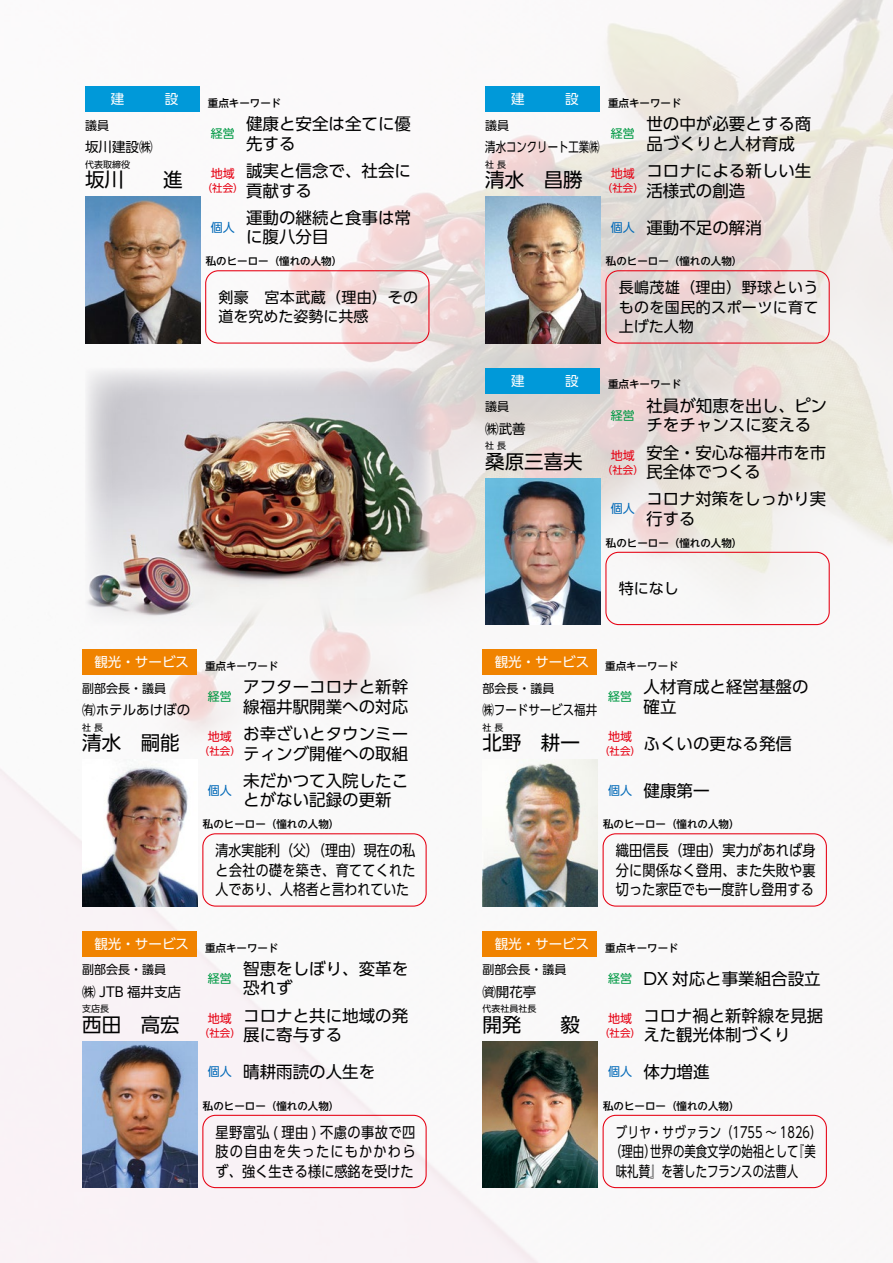
<style>
.page{position:relative;width:893px;height:1263px;background:#fff}
.page>*{position:absolute;margin:0;border:0;box-sizing:border-box;transform-origin:0 0}
.t1{font:19.5px "UD Shin Go Pr 6";color:#000}
.t2{font:16.5px/19.5px "UD Shin Go Pr 6";color:#000}
.t3{font:15px/19.5px "UD Shin Go Pr 6";color:#000;text-align:justify;scale:.88 1}
.t4{font:15px/19.5px "UD Shin Go Pr 6";color:#000}
.t5{font:15px/19.5px "UD Shin Go Pr 6";color:#000;scale:.76 1}
.t6{font:15px/19.5px "UD Shin Go Pr 6";color:#000;text-align:justify;scale:.86 1}
.t7{font:13.5px "UD Shin Go Pr 6";color:#fff}
.t8{font:13.5px "UD Shin Go Pr 6";color:#000}
.t9{font:13.5px "UD Shin Go Pr 6";color:#000;scale:.77 1}
.t10{font:13.5px "UD Shin Go Pr 6";color:#000;scale:.85 1}
.t11{font:12px "UD Shin Go Pr 6";color:#000}
.t12{font:12px "UD Shin Go NT Pro";color:#094}
.t13{font:12px "UD Shin Go NT Pro";color:#e60012}
.t14{font:12px "UD Shin Go NT Pro";color:#0068b7}
.t15{font:500 10.5px "UD Shin Go NT Pro";color:#000}
.t16{font:10.5px "UD Shin Go NT Pro";color:#e60012}
.t17{font:9px "UD Shin Go Pr 6";color:#000}
</style>
<div class="page">
<img style="left:0;top:0;width:893px;height:1263px">
<div style="left:603px;top:833px;width:224px;height:74px;border:1px solid #e60012;border-radius:13px"></div>
<img style="left:482px;top:760px;width:116px;height:146px">
<div style="left:482px;top:649px;width:115px;height:26px;background:#f08300"></div>
<div style="left:205px;top:270px;width:224px;height:74px;border:1px solid #e60012;border-radius:13px"></div>
<img style="left:85px;top:197px;width:115px;height:146px">
<div style="left:85px;top:87px;width:115px;height:25px;background:#0099d9"></div>
<div style="left:202px;top:833px;width:225px;height:74px;border:1px solid #e60012;border-radius:13px"></div>
<img style="left:82px;top:760px;width:116px;height:146px">
<div style="left:82px;top:649px;width:115px;height:26px;background:#f08300"></div>
<div style="left:605px;top:270px;width:225px;height:74px;border:1px solid #e60012;border-radius:13px"></div>
<img style="left:485px;top:197px;width:116px;height:146px">
<div style="left:485px;top:87px;width:115px;height:25px;background:#0099d9"></div>
<div style="left:605px;top:552px;width:225px;height:73px;border:1px solid #e60012;border-radius:13px"></div>
<img style="left:485px;top:478px;width:116px;height:147px">
<div style="left:485px;top:368px;width:115px;height:26px;background:#0099d9"></div>
<img style="left:85px;top:368px;width:344px;height:257px">
<div style="left:603px;top:1115px;width:224px;height:73px;border:1px solid #e60012;border-radius:13px"></div>
<img style="left:482px;top:1041px;width:116px;height:146px">
<div style="left:482px;top:931px;width:115px;height:25px;background:#f08300"></div>
<div style="left:202px;top:1115px;width:225px;height:73px;border:1px solid #e60012;border-radius:13px"></div>
<img style="left:82px;top:1041px;width:116px;height:146px">
<div style="left:82px;top:931px;width:115px;height:25px;background:#f08300"></div>
<p class="t11" style="left:85px;top:116px;width:25px">議員</p>
<p class="t8" style="left:85px;top:136px;width:69px">坂川建設㈱</p>
<p class="t17" style="left:85px;top:157px;width:46px">代表取締役</p>
<p class="t1" style="left:85px;top:164px;width:99px">坂川　　進</p>
<p class="t15" style="left:208px;top:94px;width:75px">重点キーワード</p>
<p class="t2" style="left:246px;top:114px;width:167px">健康と安全は全てに優</p>
<p class="t12" style="left:211px;top:124px;width:25px">経営</p>
<p class="t2" style="left:246px;top:133px;width:51px">先する</p>
<p class="t13" style="left:211px;top:164px;width:25px">地域</p>
<p class="t16" style="left:202px;top:180px;width:43px">（社会(</p>
<p class="t2" style="left:246px;top:161px;width:167px">誠実と信念で、社会に貢献する</p>
<p class="t2" style="left:246px;top:207px;width:167px">運動の継続と食事は常</p>
<p class="t14" style="left:211px;top:218px;width:25px">個人</p>
<p class="t2" style="left:246px;top:227px;width:84px">に腹八分目</p>
<p class="t15" style="left:206px;top:253px;width:138px">私のヒーロー（憧れの人物(</p>
<p class="t4" style="left:218px;top:287px;width:201px">剣豪　宮本武蔵（理由）その道を究めた姿勢に共感</p>
<p class="t7" style="left:94px;top:651px;width:96px">観光・サービス</p>
<p class="t11" style="left:82px;top:679px;width:85px">副部会長・議員</p>
<p class="t8" style="left:82px;top:699px;width:109px">㈲ホテルあけぼの</p>
<p class="t17" style="left:82px;top:720px;width:22px">社長</p>
<p class="t1" style="left:82px;top:727px;width:99px">清水　嗣能</p>
<p class="t15" style="left:205px;top:657px;width:75px">重点キーワード</p>
<p class="t2" style="left:243px;top:677px;width:166px">アフターコロナと新幹</p>
<p class="t12" style="left:208px;top:687px;width:25px">経営</p>
<p class="t2" style="left:243px;top:696px;width:166px">線福井駅開業への対応</p>
<p class="t13" style="left:208px;top:727px;width:25px">地域</p>
<p class="t16" style="left:199px;top:742px;width:43px">（社会(</p>
<p class="t2" style="left:243px;top:723px;width:166px">お幸ざいとタウンミーティング開催への取組</p>
<p class="t2" style="left:243px;top:770px;width:166px">未だかつて入院したこ</p>
<p class="t14" style="left:208px;top:781px;width:25px">個人</p>
<p class="t2" style="left:243px;top:790px;width:150px">とがない記録の更新</p>
<p class="t15" style="left:203px;top:816px;width:138px">私のヒーロー（憧れの人物(</p>
<p class="t6" style="left:216px;top:840px;width:234px">清水実能利（父）（理由）現在の私と会社の礎を築き、育ててくれた人であり、人格者と言われていた</p>
<p class="t7" style="left:94px;top:933px;width:96px">観光・サービス</p>
<p class="t11" style="left:82px;top:960px;width:85px">副部会長・議員</p>
<p class="t8" style="left:82px;top:981px;width:100px">㈱ JTB 福井支店</p>
<p class="t17" style="left:82px;top:1001px;width:28px">支店長</p>
<p class="t1" style="left:82px;top:1009px;width:99px">西田　高宏</p>
<p class="t15" style="left:205px;top:939px;width:75px">重点キーワード</p>
<p class="t2" style="left:243px;top:958px;width:166px">智恵をしぼり、変革を</p>
<p class="t12" style="left:208px;top:968px;width:25px">経営</p>
<p class="t2" style="left:243px;top:978px;width:51px">恐れず</p>
<p class="t2" style="left:243px;top:1005px;width:166px">コロナと共に地域の発展に寄与する</p>
<p class="t2" style="left:243px;top:1061px;width:133px">晴耕雨読の人生を</p>
<p class="t13" style="left:208px;top:1008px;width:25px">地域</p>
<p class="t16" style="left:199px;top:1024px;width:43px">（社会(</p>
<p class="t14" style="left:208px;top:1062px;width:25px">個人</p>
<p class="t15" style="left:203px;top:1097px;width:138px">私のヒーロー（憧れの人物(</p>
<p class="t3" style="left:216px;top:1122px;width:229px">星野富弘 ( 理由 ) 不慮の事故で四肢の自由を失ったにもかかわらず、強く生きる様に感銘を受けた</p>
<p class="t7" style="left:511px;top:88px;width:69px">建　　　設</p>
<p class="t15" style="left:608px;top:94px;width:75px">重点キーワード</p>
<p class="t2" style="left:646px;top:114px;width:166px">世の中が必要とする商</p>
<p class="t12" style="left:611px;top:124px;width:25px">経営</p>
<p class="t11" style="left:485px;top:116px;width:25px">議員</p>
<p class="t9" style="left:485px;top:136px;width:150px">清水コンクリート工業㈱</p>
<p class="t17" style="left:485px;top:157px;width:22px">社長</p>
<p class="t1" style="left:485px;top:164px;width:99px">清水　昌勝</p>
<p class="t2" style="left:646px;top:133px;width:150px">品づくりと人材育成</p>
<p class="t2" style="left:646px;top:161px;width:166px">コロナによる新しい生活様式の創造</p>
<p class="t2" style="left:646px;top:217px;width:117px">運動不足の解消</p>
<p class="t13" style="left:611px;top:164px;width:25px">地域</p>
<p class="t16" style="left:602px;top:180px;width:43px">（社会(</p>
<p class="t14" style="left:611px;top:218px;width:25px">個人</p>
<p class="t15" style="left:606px;top:253px;width:138px">私のヒーロー（憧れの人物(</p>
<p class="t4" style="left:619px;top:277px;width:201px;text-align:justify">長嶋茂雄（理由）野球というものを国民的スポーツに育て上げた人物</p>
<p class="t7" style="left:511px;top:370px;width:69px">建　　　設</p>
<p class="t11" style="left:485px;top:397px;width:25px">議員</p>
<p class="t8" style="left:485px;top:418px;width:42px">㈱武善</p>
<p class="t17" style="left:485px;top:438px;width:22px">社長</p>
<p class="t1" style="left:485px;top:446px;width:99px">桑原三喜夫</p>
<p class="t15" style="left:608px;top:376px;width:75px">重点キーワード</p>
<p class="t2" style="left:646px;top:395px;width:182px">社員が知恵を出し、ピン</p>
<p class="t12" style="left:611px;top:405px;width:25px">経営</p>
<p class="t2" style="left:646px;top:415px;width:166px">チをチャンスに変える</p>
<p class="t13" style="left:611px;top:446px;width:25px">地域</p>
<p class="t16" style="left:602px;top:461px;width:43px">（社会(</p>
<p class="t2" style="left:646px;top:442px;width:181px">安全・安心な福井市を市民全体でつくる</p>
<p class="t2" style="left:646px;top:489px;width:181px">コロナ対策をしっかり実</p>
<p class="t14" style="left:611px;top:499px;width:25px">個人</p>
<p class="t2" style="left:646px;top:508px;width:51px">行する</p>
<p class="t15" style="left:606px;top:534px;width:138px">私のヒーロー（憧れの人物(</p>
<p class="t4" style="left:619px;top:578px;width:61px">特になし</p>
<p class="t7" style="left:495px;top:651px;width:96px">観光・サービス</p>
<p class="t11" style="left:482px;top:679px;width:73px">部会長・議員</p>
<p class="t10" style="left:482px;top:699px;width:136px">㈱フードサービス福井</p>
<p class="t17" style="left:482px;top:720px;width:22px">社長</p>
<p class="t1" style="left:482px;top:727px;width:99px">北野　耕一</p>
<p class="t15" style="left:605px;top:657px;width:75px">重点キーワード</p>
<p class="t2" style="left:643px;top:677px;width:166px">人材育成と経営基盤の</p>
<p class="t12" style="left:608px;top:687px;width:25px">経営</p>
<p class="t2" style="left:643px;top:696px;width:34px">確立</p>
<p class="t13" style="left:608px;top:727px;width:25px">地域</p>
<p class="t2" style="left:643px;top:733px;width:150px">ふくいの更なる発信</p>
<p class="t16" style="left:599px;top:742px;width:43px">（社会）</p>
<p class="t2" style="left:643px;top:780px;width:67px">健康第一</p>
<p class="t14" style="left:608px;top:781px;width:25px">個人</p>
<p class="t15" style="left:603px;top:816px;width:138px">私のヒーロー（憧れの人物(</p>
<p class="t3" style="left:616px;top:840px;width:229px">織田信長（理由）実力があれば身分に関係なく登用、また失敗や裏切った家臣でも一度許し登用する</p>
<p class="t7" style="left:495px;top:933px;width:96px">観光・サービス</p>
<p class="t11" style="left:482px;top:960px;width:85px">副部会長・議員</p>
<p class="t8" style="left:482px;top:981px;width:55px">㈾開花亭</p>
<p class="t17" style="left:482px;top:1001px;width:55px">代表社員社長</p>
<p class="t1" style="left:482px;top:1009px;width:99px">開発　　毅</p>
<p class="t15" style="left:605px;top:939px;width:75px">重点キーワード</p>
<p class="t2" style="left:643px;top:968px;width:179px">DX 対応と事業組合設立</p>
<p class="t12" style="left:608px;top:968px;width:25px">経営</p>
<p class="t13" style="left:608px;top:1008px;width:25px">地域</p>
<p class="t16" style="left:599px;top:1024px;width:43px">（社会(</p>
<p class="t2" style="left:643px;top:1005px;width:181px">コロナ禍と新幹線を見据えた観光体制づくり</p>
<p class="t2" style="left:643px;top:1061px;width:67px">体力増進</p>
<p class="t14" style="left:608px;top:1062px;width:25px">個人</p>
<p class="t15" style="left:603px;top:1097px;width:138px">私のヒーロー（憧れの人物(</p>
<p class="t5" style="left:793px;top:1122px;width:39px;text-indent:-177px">ブリヤ・サヴァラン)1755 ~ 1826(『美</p>
<p class="t5" style="left:610px;top:1141px;width:249px">（理由世界の美食文学の始祖として</p>
<p class="t5" style="left:616px;top:1141px;width:241px;text-indent:28px">）<br>味礼賛』を著したフランスの法曹人</p>
</div>
